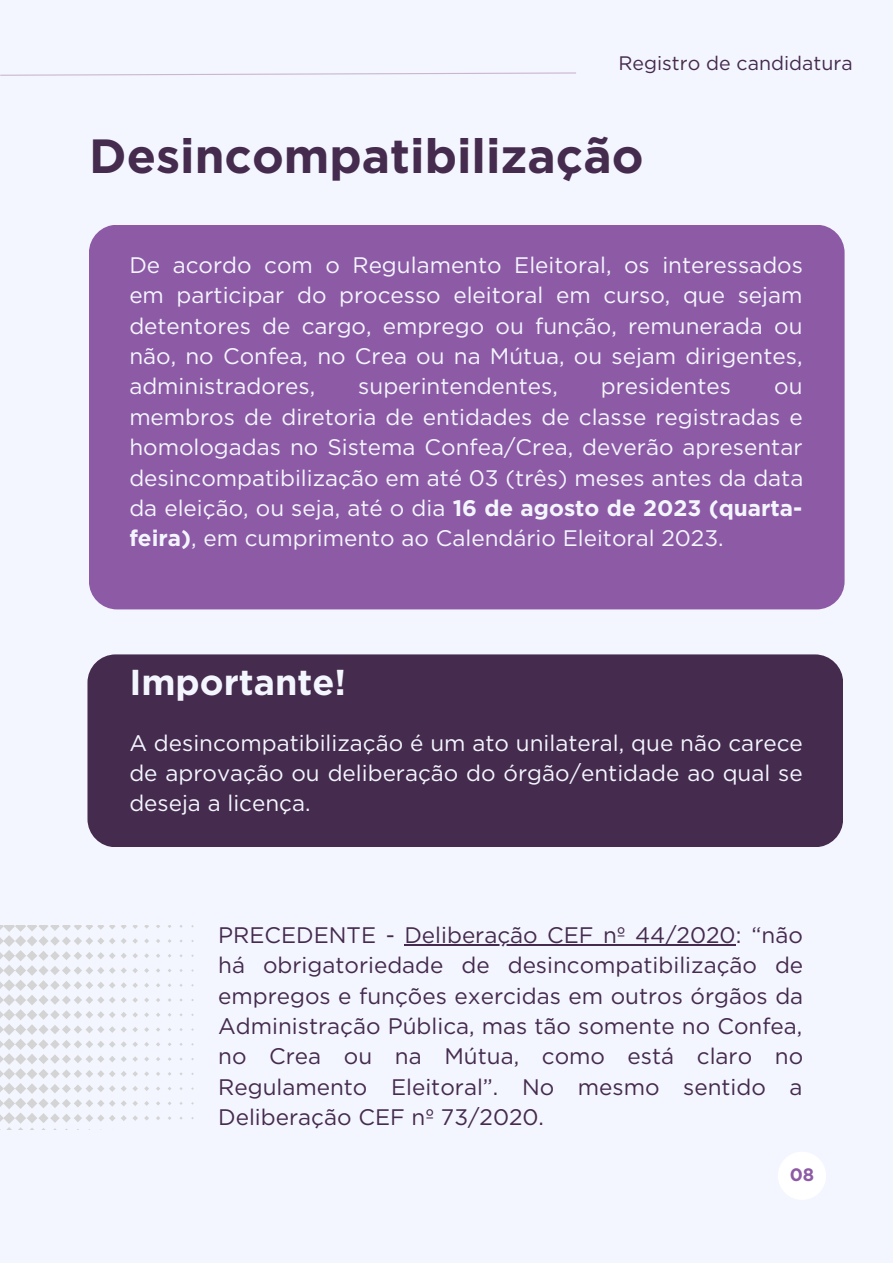
<style>
.page{position:relative;width:893px;height:1264px;background:#fff}
.page>*{position:absolute;margin:0;border:0;box-sizing:border-box;transform-origin:0 0}
.t1{font:700 48px "Gotham";color:#452b4e}
.t2{font:700 36px "Gotham";color:#f4f6ff}
.t3{font:22.5px/30.3px "Gotham";color:#f4f6ff;text-align:justify}
.t4{font:22.5px/30.3px "Gotham";color:#452b4e;text-align:justify}
.t5{font:19.5px "Gotham";color:#452b4e}
.t6{font:700 18px "Gotham";color:#8d5ba5}
.s1{font-weight:700}
</style>
<div class="page">
<div style="left:0;top:0;width:892px;height:1262px;background:#f4f6ff"></div>
<div style="left:777px;top:1151px;width:49px;height:48px;background:#fff;border-radius:50%"></div>
<svg style="left:0;top:72px;width:576px;height:4px"></svg>
<div style="left:89px;top:225px;width:755px;height:384px;background:#8d5ba5;border-radius:28px"></div>
<div style="left:87px;top:654px;width:755px;height:192px;background:#452b4e;border-radius:28px"></div>
<svg style="left:144px;top:925px;width:5px;height:3px"></svg>
<svg style="left:144px;top:939px;width:5px;height:4px"></svg>
<svg style="left:156px;top:939px;width:4px;height:4px"></svg>
<svg style="left:144px;top:953px;width:5px;height:5px"></svg>
<svg style="left:144px;top:968px;width:5px;height:4px"></svg>
<svg style="left:144px;top:983px;width:5px;height:4px"></svg>
<svg style="left:156px;top:983px;width:4px;height:4px"></svg>
<svg style="left:144px;top:998px;width:5px;height:4px"></svg>
<svg style="left:156px;top:998px;width:4px;height:4px"></svg>
<svg style="left:144px;top:1012px;width:5px;height:5px"></svg>
<svg style="left:144px;top:1027px;width:5px;height:5px"></svg>
<svg style="left:144px;top:1042px;width:5px;height:4px"></svg>
<svg style="left:156px;top:1042px;width:4px;height:4px"></svg>
<svg style="left:144px;top:1057px;width:5px;height:4px"></svg>
<svg style="left:156px;top:1057px;width:4px;height:4px"></svg>
<svg style="left:144px;top:1071px;width:5px;height:5px"></svg>
<svg style="left:144px;top:1086px;width:5px;height:5px"></svg>
<svg style="left:144px;top:1101px;width:5px;height:4px"></svg>
<svg style="left:144px;top:1116px;width:5px;height:4px"></svg>
<svg style="left:156px;top:1116px;width:4px;height:4px"></svg>
<svg style="left:0;top:925px;width:138px;height:205px"></svg>
<hr style="left:404px;top:944px;width:331px;height:1px;background:#452b4e">
<p class="t5" style="left:618px;top:52px;width:236px">Registro de candidatura</p>
<h1 class="t1" style="left:89px;top:127px;width:555px">Desincompatibilização</h1>
<p class="t3" style="left:129px;top:250px;width:675px">De acordo com o Regulamento Eleitoral, os interessados em participar do processo eleitoral em curso, que sejam detentores de cargo, emprego ou função, remunerada ou não, no Confea, no Crea ou na Mútua, ou sejam dirigentes, administradores,</p>
<p class="t3" style="left:358px;top:371px;width:201px">superintendentes,</p>
<p class="t3" style="left:601px;top:371px;width:132px">presidentes</p>
<p class="t3" style="left:129px;top:371px;width:675px;text-indent:644px">ou membros de diretoria de entidades de classe registradas e homologadas no Sistema Confea/Crea, deverão apresentar desincompatibilização em até 03 (três) meses antes da data da eleição, ou seja, até o dia <span class="s1">16 de agosto de 2023 (quarta&shy;feira)</span>, em cumprimento ao Calendário Eleitoral 2023.</p>
<h2 class="t2" style="left:129px;top:660px;width:218px">Importante!</h2>
<p class="t3" style="left:129px;top:727px;width:675px">A desincompatibilização é um ato unilateral, que não carece de aprovação ou deliberação do órgão/entidade ao qual se deseja a licença.</p>
<p class="t4" style="left:218px;top:919px;width:586px">PRECEDENTE - Deliberação CEF nº 44/2020: “não há obrigatoriedade de desincompatibilização de empregos e funções exercidas em outros órgãos da Administração Pública, mas tão somente no Confea, no Crea ou na Mútua, como está claro no Regulamento Eleitoral”. No mesmo sentido a Deliberação CEF nº 73/2020.</p>
<p class="t6" style="left:789px;top:1164px;width:26px">08</p>
</div>
